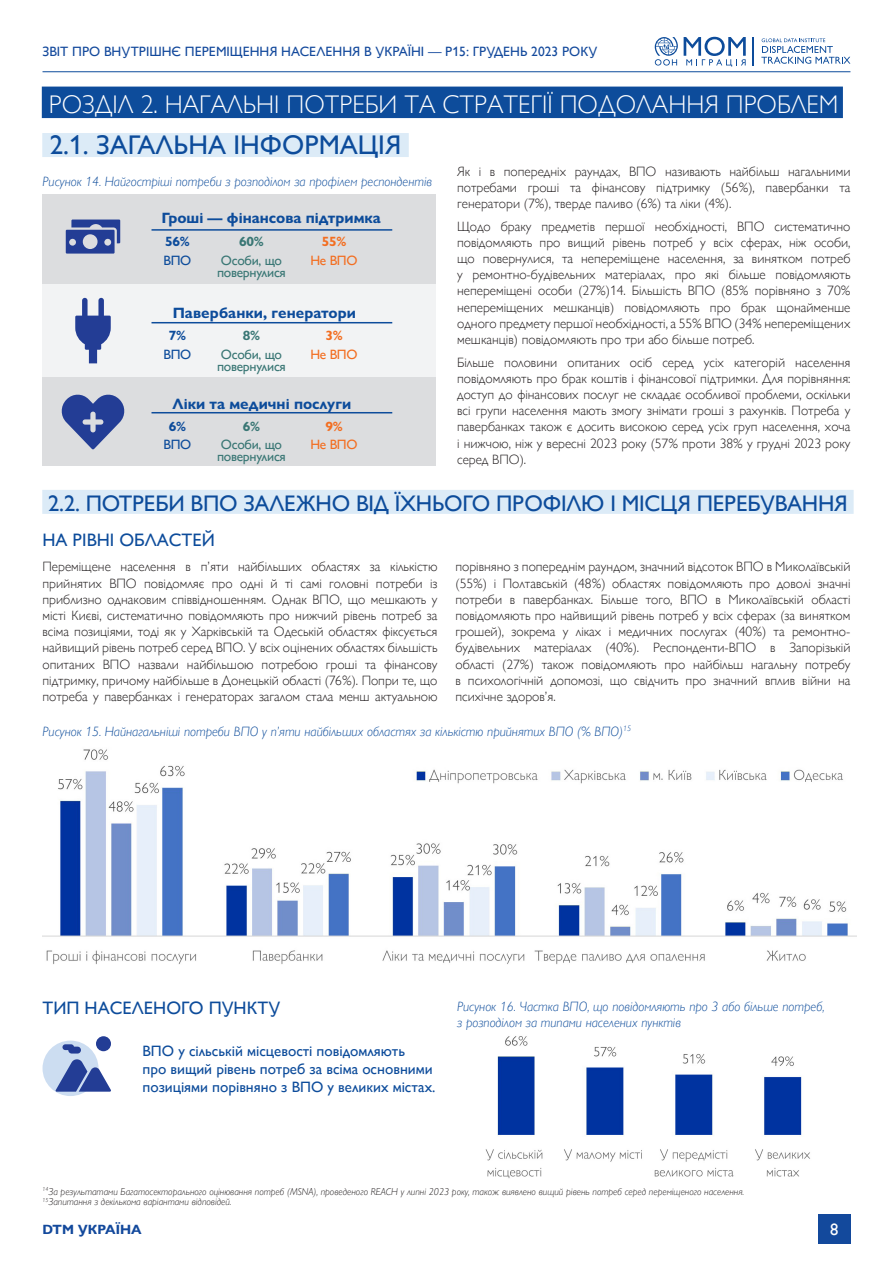
<style>
.page{position:relative;width:893px;height:1263px;background:#fff}
.page>*{position:absolute;margin:0;border:0;box-sizing:border-box;transform-origin:0 0}
.t1{font:27px "Gill Sans Nova";color:#0d4c9b}
.MAIN_SECTION_HEADING{font:300 25.5px "Gill Sans Nova";color:#fff}
.t2{font:22.5px "Gill Sans Nova";letter-spacing:-.01em;color:#0d4c9b}
.HEADING_1{font:18px "Gill Sans Nova";color:#0d4c9b}
.t3{font:16.5px "Gill Sans Nova";color:#fff}
.Heading_2{font:15px/18px "Gill Sans Nova";color:#0d4c9b}
.basic{font:700 15px "Gill Sans Nova";color:#0d4c9b}
.HEADING_1-2{font:300 13.5px/16.2px "Gill Sans Nova";color:#231f20;text-align:justify}
.basic-2{font:300 13.5px/16.2px "Gill Sans Nova";color:#231f20;text-align:justify}
.title_pic{font:italic 300 13.5px/16.2px "Gill Sans Nova";color:#0d4c9b}
.t4{font:500 13.5px "Gill Sans Nova";color:#13499c}
.pics_h{font:500 13.5px/12px "Gill Sans Nova";letter-spacing:-.02em;color:#3a7775}
.pics_h-2{font:500 13.5px "Gill Sans Nova";letter-spacing:-.02em;color:#f36e21}
.t5{font:700 13.5px "Gill Sans Nova";color:#13499c}
.pics_h-3{font:500 13.5px "Gill Sans Nova";letter-spacing:-.02em;color:#0d4c9b}
.pics_h-4{font:700 13.5px "Gill Sans Nova";color:#0d4c9b}
.pics_h-5{font:700 13.5px "Gill Sans Nova";color:#3a7775}
.pics_h-6{font:700 13.5px "Gill Sans Nova";color:#f36e21}
.t6{font:italic 300 9.9px "Gill Sans Nova";color:#231f20}
</style>
<div class="page">
<hr style="left:43px;top:71px;width:807px;height:1px;background:#0d4c9b">
<svg style="left:752px;top:37px;width:1px;height:29px"></svg>
<svg style="left:761px;top:38px;width:89px;height:26px"></svg>
<div style="left:818px;top:1215px;width:32px;height:29px;background:#13499c"></div>
<svg style="left:655px;top:37px;width:23px;height:29px"></svg>
<svg style="left:684px;top:37px;width:62px;height:30px"></svg>
<img style="left:43px;top:749px;width:813px;height:215px">
<img style="left:485px;top:1036px;width:325px;height:142px">
<div style="left:42px;top:133px;width:367px;height:24px;background:#dcebf7"></div>
<div style="left:42px;top:490px;width:812px;height:24px;background:#dcebf7"></div>
<div style="left:42px;top:87px;width:801px;height:31px;background:#0d4c9b"></div>
<div style="left:43px;top:376px;width:393px;height:90px;background:#dcdddf"></div>
<svg style="left:61px;top:394px;width:64px;height:55px"></svg>
<div style="left:43px;top:284px;width:393px;height:92px;background:#f2f3f4"></div>
<div style="left:43px;top:195px;width:393px;height:89px;background:#dcdddf"></div>
<svg style="left:66px;top:220px;width:54px;height:34px"></svg>
<svg style="left:75px;top:298px;width:36px;height:65px"></svg>
<hr style="left:152px;top:229px;width:240px;height:2px;background:#0d4c9b">
<hr style="left:152px;top:322px;width:240px;height:1px;background:#0d4c9b">
<hr style="left:152px;top:412px;width:240px;height:1px;background:#0d4c9b">
<div style="left:43px;top:1040px;width:56px;height:56px;background:#ccddf1;border-radius:50%"></div>
<div style="left:96px;top:1036px;width:15px;height:15px;background:#233d95;border-radius:50%"></div>
<svg style="left:55px;top:1044px;width:56px;height:48px"></svg>
<p class="t4" style="left:43px;top:43px;width:556px">ЗВІТ ПРО ВНУТРІШНЄ ПЕРЕМІЩЕННЯ НАСЕЛЕННЯ В УКРАЇНІ — Р15: ГРУДЕНЬ 2023 РОКУ</p>
<p class="MAIN_SECTION_HEADING" style="left:49px;top:90px;width:791px">РОЗДІЛ 2. НАГАЛЬНІ ПОТРЕБИ ТА СТРАТЕГІЇ ПОДОЛАННЯ ПРОБЛЕМ</p>
<p class="t1" style="left:50px;top:129px;width:353px">2.1. ЗАГАЛЬНА ІНФОРМАЦІЯ</p>
<p class="title_pic" style="left:43px;top:173px;width:391px">Рисунок 14. Найгостріші потреби з розподілом за профілем респондентів</p>
<p class="basic" style="left:161px;top:209px;width:221px">Гроші — фінансова підтримка</p>
<p class="pics_h-4" style="left:165px;top:233px;width:26px">56%</p>
<p class="pics_h-3" style="left:163px;top:252px;width:29px">ВПО</p>
<p class="pics_h-5" style="left:239px;top:233px;width:26px">60%</p>
<p class="pics_h" style="left:217px;top:254px;width:70px">Особи, що повернулися</p>
<p class="pics_h-6" style="left:322px;top:233px;width:26px">55%</p>
<p class="pics_h-2" style="left:310px;top:252px;width:49px">Не ВПО</p>
<p class="basic" style="left:173px;top:303px;width:185px">Павербанки, генератори</p>
<p class="pics_h-4" style="left:169px;top:327px;width:19px">7%</p>
<p class="pics_h-3" style="left:163px;top:346px;width:29px">ВПО</p>
<p class="pics_h-5" style="left:243px;top:327px;width:19px">8%</p>
<p class="pics_h" style="left:217px;top:348px;width:70px">Особи, що повернулися</p>
<p class="pics_h-6" style="left:325px;top:327px;width:19px">3%</p>
<p class="pics_h-2" style="left:310px;top:346px;width:49px">Не ВПО</p>
<p class="basic" style="left:172px;top:394px;width:180px">Ліки та медичні послуги</p>
<p class="pics_h-4" style="left:169px;top:418px;width:19px">6%</p>
<p class="pics_h-3" style="left:163px;top:436px;width:29px">ВПО</p>
<p class="pics_h-5" style="left:243px;top:418px;width:19px">6%</p>
<p class="pics_h" style="left:217px;top:439px;width:70px">Особи, що повернулися</p>
<p class="pics_h-6" style="left:325px;top:418px;width:19px">9%</p>
<p class="pics_h-2" style="left:310px;top:436px;width:49px">Не ВПО</p>
<p class="basic-2" style="left:457px;top:163px;width:395px">Як і в попередніх раундах, ВПО називають найбільш нагальними потребами гроші та фінансову підтримку (56%), павербанки та генератори (7%), тверде паливо (6%) та ліки (4%).</p>
<p class="basic-2" style="left:457px;top:218px;width:395px">Щодо браку предметів першої необхідності, ВПО систематично повідомляють про вищий рівень потреб у всіх сферах, ніж особи, що повернулися, та непереміщене населення, за винятком потреб у ремонтно-будівельних матеріалах, про які більше повідомляють непереміщені особи (27%)14. Більшість ВПО (85% порівняно з 70% непереміщених мешканців) повідомляють про брак щонайменше одного предмету першої необхідності, а 55% ВПО (34% непереміщених мешканців) повідомляють про три або більше потреб.</p>
<p class="basic-2" style="left:457px;top:354px;width:395px">Більше половини опитаних осіб серед усіх категорій населення повідомляють про брак коштів і фінансової підтримки. Для порівняння: доступ до фінансових послуг не складає особливої проблеми, оскільки всі групи населення мають змогу знімати гроші з рахунків. Потреба у павербанках також є досить високою серед усіх груп населення, хоча і нижчою, ніж у вересні 2023 року (57% проти 38% у грудні 2023 року серед ВПО).</p>
<p class="t2" style="left:48px;top:490px;width:801px">2.2. ПОТРЕБИ ВПО ЗАЛЕЖНО ВІД ЇХНЬОГО ПРОФІЛЮ І МІСЦЯ ПЕРЕБУВАННЯ</p>
<p class="HEADING_1" style="left:43px;top:529px;width:174px">НА РІВНІ ОБЛАСТЕЙ</p>
<p class="HEADING_1-2" style="left:43px;top:559px;width:396px">Переміщене населення в п’яти найбільших областях за кількістю прийнятих ВПО повідомляє про одні й ті самі головні потреби із приблизно однаковим співвідношенням. Однак ВПО, що мешкають у місті Києві, систематично повідомляють про нижчий рівень потреб за всіма позиціями, тоді як у Харківській та Одеській областях фіксується найвищий рівень потреб серед ВПО. У всіх оцінених областях більшість опитаних ВПО назвали найбільшою потребою гроші та фінансову підтримку, причому найбільше в Донецькій області (76%). Попри те, що потреба у павербанках і генераторах загалом стала менш актуальною</p>
<p class="HEADING_1-2" style="left:455px;top:559px;width:396px">порівняно з попереднім раундом, значний відсоток ВПО в Миколаївській (55%) і Полтавській (48%) областях повідомляють про доволі значні потреби в павербанках. Більше того, ВПО в Миколаївській області повідомляють про найвищий рівень потреб у всіх сферах (за винятком грошей), зокрема у ліках і медичних послугах (40%) та ремонтно&shy;будівельних матеріалах (40%). Респонденти-ВПО в Запорізькій області (27%) також повідомляють про найбільш нагальну потребу в психологічній допомозі, що свідчить про значний вплив війни на психічне здоров’я.</p>
<p class="title_pic" style="left:43px;top:723px;width:590px">Рисунок 15. Найнагальніші потреби ВПО у п’яти найбільших областях за кількістю прийнятих ВПО (% ВПО)<sup>15</sup></p>
<p class="HEADING_1" style="left:43px;top:997px;width:239px">ТИП НАСЕЛЕНОГО ПУНКТУ</p>
<p class="Heading_2" style="left:142px;top:1041px;width:295px">ВПО у сільській місцевості повідомляють<br>про вищий рівень потреб за всіма основними позиціями порівняно з ВПО у великих містах.</p>
<p class="title_pic" style="left:457px;top:998px;width:369px">Рисунок 16. Частка ВПО, що повідомляють про 3 або більше потреб, з розподілом за типами населених пунктів</p>
<p class="t6" style="left:43px;top:1186px;width:703px"><sup>14</sup>За результатами Багатосекторального оцінювання потреб (MSNA), проведеного REACH у липні 2023 року, також виявлено вищий рівень потреб серед переміщеного населення.</p>
<p class="t6" style="left:43px;top:1196px;width:191px"><sup>15</sup>Запитання з декількома варіантами відповідей.</p>
<p class="t5" style="left:43px;top:1221px;width:101px">DTM УКРАЇНА</p>
<p class="t3" style="left:830px;top:1220px;width:10px">8</p>
</div>
